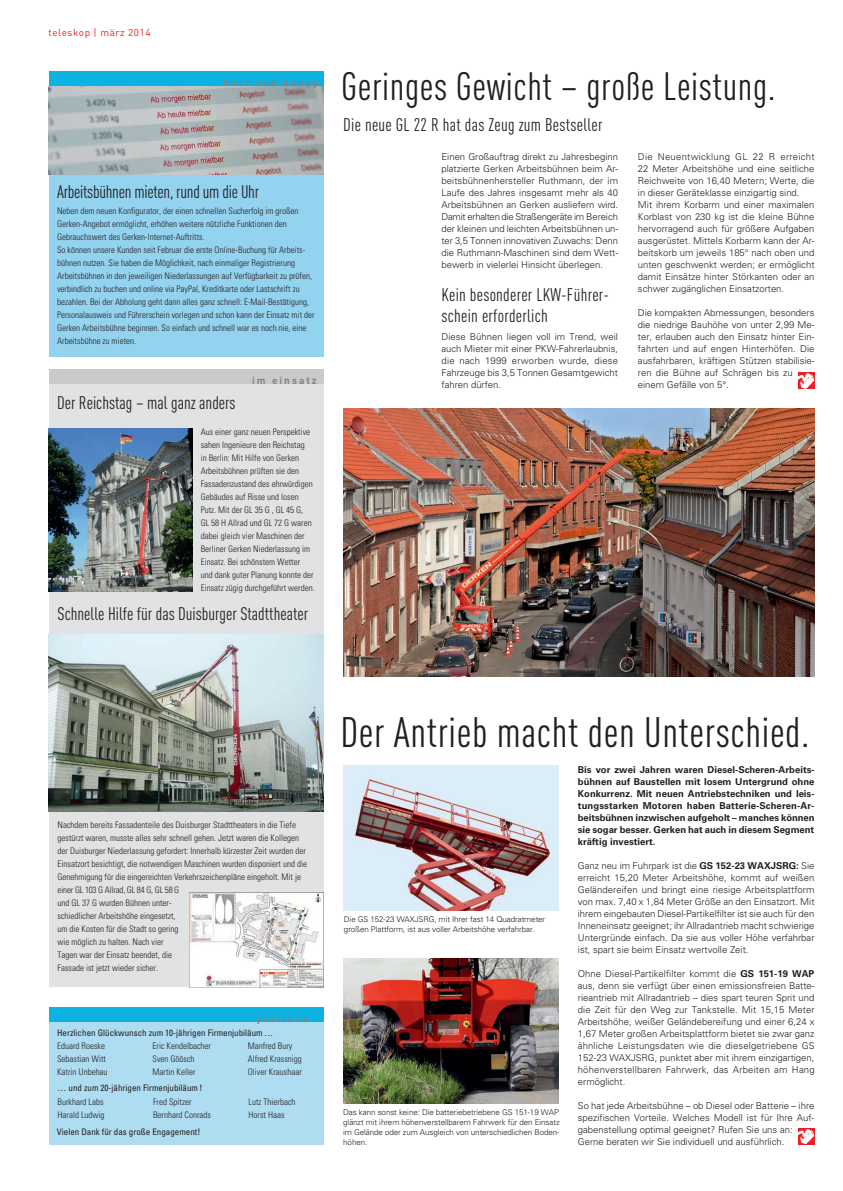
<style>
.page{position:relative;width:843px;height:1191px;background:#fff}
.page>*{position:absolute;margin:0;border:0;box-sizing:border-box;transform-origin:0 0}
.t1{font:42px "DIN Cond";letter-spacing:.015em;color:#231f20}
.t2{font:39px "DIN Cond";letter-spacing:.015em;color:#231f20}
.t3{font:18px/21px "DIN Cond";color:#231f20}
.t4{font:700 10px "DIN";letter-spacing:.2em;color:#808285}
.t5{font:10px "DIN";letter-spacing:.05em;color:#ee1d23}
.t6{font:300 9.5px/12px "Univers";color:#231f20;text-align:justify}
.t7{font:700 9.5px/12px "Univers";letter-spacing:-.005em;color:#231f20;text-align:justify}
.t8{font:300 condensed 9px/13px "Univers";color:#231f20}
.t9{font:condensed 9px "Univers";color:#231f20}
.t10{font:300 8px/10px "Univers";letter-spacing:-.01em;color:#231f20;text-align:justify}
.s1{font-weight:700}
</style>
<div class="page">
<div style="left:49px;top:376px;width:274px;height:610px;background:#e1e2e4"></div>
<div style="left:49px;top:369px;width:274px;height:15px;background:#c9cacc"></div>
<div style="left:49px;top:1011px;width:274px;height:133px;background:#aeddf2"></div>
<div style="left:49px;top:1006px;width:274px;height:15px;background:#0cb2e2"></div>
<img style="left:798px;top:372px;width:16px;height:17px">
<img style="left:798px;top:1128px;width:16px;height:16px">
<img style="left:49px;top:428px;width:143px;height:163px">
<img style="left:190px;top:892px;width:133px;height:94px">
<img style="left:49px;top:634px;width:274px;height:177px">
<img style="left:343px;top:408px;width:471px;height:268px">
<img style="left:343px;top:765px;width:215px;height:145px">
<img style="left:343px;top:958px;width:215px;height:144px">
<div style="left:49px;top:71px;width:274px;height:285px;background:#94d3f0"></div>
<div style="left:49px;top:71px;width:274px;height:15px;background:#0cb2e2"></div>
<img style="left:49px;top:86px;width:274px;height:88px">
<p class="t5" style="left:49px;top:26px;width:103px">teleskop | märz 2014</p>
<p class="t4" style="left:223px;top:76px;width:98px">kurz und knapp</p>
<h3 class="t3" style="left:57px;top:181px;width:203px">Arbeitsbühnen mieten, rund um die Uhr</h3>
<p class="t8" style="left:57px;top:204px;width:259px">Neben dem neuen Konfigurator, der einen schnellen Sucherfolg im großen Gerken-Angebot ermöglicht, erhöhen weitere nützliche Funktionen den Gebrauchswert des Gerken-Internet-Auftritts.<br>So können unsere Kunden seit Februar die erste Online-Buchung für Arbeits&shy;bühnen nutzen. Sie haben die Möglichkeit, nach einmaliger Registrierung Arbeitsbühnen in den jeweiligen Niederlassungen auf Verfügbarkeit zu prüfen, verbindlich zu buchen und online via PayPal, Kreditkarte oder Lastschrift zu bezahlen. Bei der Abholung geht dann alles ganz schnell: E-Mail-Bestätigung, Personalausweis und Führerschein vorlegen und schon kann der Einsatz mit der Gerken Arbeitsbühne beginnen. So einfach und schnell war es noch nie, eine Arbeitsbühne zu mieten.</p>
<p class="t4" style="left:252px;top:374px;width:66px">im einsatz</p>
<h3 class="t3" style="left:57px;top:392px;width:180px">Der Reichstag – mal ganz anders</h3>
<p class="t8" style="left:201px;top:425px;width:115px">Aus einer ganz neuen Perspektive sahen Ingenieure den Reichstag<br>in Berlin: Mit Hilfe von Gerken<br>Arbeitsbühnen prüften sie den<br>Fassadenzustand des ehrwürdigen<br>Gebäudes auf Risse und losen<br>Putz. Mit der GL 35 G , GL 45 G,<br>GL 58 H Allrad und GL 72 G waren dabei gleich vier Maschinen der<br>Berliner Gerken Niederlassung im<br>Einsatz. Bei schönstem Wetter<br>und dank guter Planung konnte der<br>Einsatz zügig durchgeführt werden.</p>
<h3 class="t3" style="left:58px;top:602px;width:252px">Schnelle Hilfe für das Duisburger Stadttheater</h3>
<h2 class="t2" style="left:341px;top:64px;width:436px">Geringes Gewicht – große Leistung.</h2>
<h3 class="t3" style="left:343px;top:114px;width:261px">Die neue GL 22 R hat das Zeug zum Bestseller</h3>
<p class="t6" style="left:441px;top:151px;width:178px">Einen Großauftrag direkt zu Jahresbeginn platzierte Gerken Arbeitsbühnen beim Ar&shy;beitsbühnenhersteller Ruthmann, der im Laufe des Jahres insgesamt mehr als 40<br>Arbeitsbühnen an Gerken ausliefern wird.<br>Damit erhalten die Straßengeräte im Bereich der kleinen und leichten Arbeitsbühnen un&shy;ter 3,5 Tonnen innovativen Zuwachs: Denn die Ruthmann-Maschinen sind dem Wett&shy;bewerb in vielerlei Hinsicht überlegen.</p>
<h3 class="t3" style="left:441px;top:284px;width:169px">Kein besonderer LKW-Führer&shy;schein erforderlich</h3>
<p class="t6" style="left:441px;top:331px;width:178px">Diese Bühnen liegen voll im Trend, weil auch Mieter mit einer PKW-Fahrerlaubnis, die nach 1999 erworben wurde, diese Fahrzeuge bis 3,5 Tonnen Gesamtgewicht fahren dürfen.</p>
<p class="t6" style="left:638px;top:151px;width:178px;text-align:left">Die Neuentwicklung GL 22 R erreicht 22 Meter Arbeitshöhe und eine seitliche Reichweite von 16,40 Metern; Werte, die in dieser Geräteklasse einzigartig sind.<br>Mit ihrem Korbarm und einer maximalen Korblast von 230 kg ist die kleine Bühne hervorragend auch für größere Aufgaben ausgerüstet. Mittels Korbarm kann der Ar&shy;beitskorb um jeweils 185° nach oben und unten geschwenkt werden; er ermöglicht damit Einsätze hinter Störkanten oder an schwer zugänglichen Einsatzorten.</p>
<p class="t6" style="left:638px;top:307px;width:178px;text-align:left">Die kompakten Abmessungen, besonders die niedrige Bauhöhe von unter 2,99 Me&shy;ter, erlauben auch den Einsatz hinter Ein&shy;fahrten und auf engen Hinterhöfen. Die ausfahrbaren, kräftigen Stützen stabilisie&shy;ren die Bühne auf Schrägen bis zu einem Gefälle von 5°.</p>
<p class="t8" style="left:58px;top:818px;width:251px">Nachdem bereits Fassadenteile des Duisburger Stadttheaters in die Tiefe gestürzt waren, musste alles sehr schnell gehen. Jetzt waren die Kollegen der Duisburger Niederlassung gefordert: Innerhalb kürzester Zeit wurden der Einsatzort besichtigt, die notwendigen Maschinen wurden disponiert und die Genehmigung für die eingereichten Verkehrszeichenpläne eingeholt. Mit je einer GL 103 G Allrad, GL 84 G, GL 58 G<br>und GL 37 G wurden Bühnen unter-<br>schiedlicher Arbeitshöhe eingesetzt,<br>um die Kosten für die Stadt so gering<br>wie möglich zu halten. Nach vier<br>Tagen war der Einsatz beendet, die<br>Fassade ist jetzt wieder sicher.</p>
<p class="t4" style="left:257px;top:1011px;width:52px">jubiläen</p>
<p class="t9" style="left:57px;top:1026px;width:217px">Herzlichen Glückwunsch zum 10-jährigen Firmenjubiläum …</p>
<p class="t8" style="left:57px;top:1038px;width:52px">Eduard Roeske<br>Sebastian Witt<br>Katrin Unbehau</p>
<p class="t8" style="left:152px;top:1038px;width:60px">Eric Kendelbacher<br>Sven Göösch<br>Martin Keller</p>
<p class="t8" style="left:248px;top:1038px;width:55px">Manfred Bury<br>Alfred Krassnigg<br>Oliver Kraushaar</p>
<p class="t9" style="left:58px;top:1081px;width:146px">… und zum 20-jährigen Firmenjubiläum !</p>
<p class="t9" style="left:57px;top:1125px;width:145px">Vielen Dank für das große Engagement!</p>
<p class="t8" style="left:58px;top:1094px;width:48px">Burkhard Labs<br>Harald Ludwig</p>
<p class="t8" style="left:153px;top:1094px;width:59px">Fred Spitzer<br>Bernhard Conrads</p>
<p class="t8" style="left:248px;top:1094px;width:48px">Lutz Thierbach<br>Horst Haas</p>
<h1 class="t1" style="left:340px;top:708px;width:470px">Der Antrieb macht den Unterschied.</h1>
<p class="t10" style="left:344px;top:914px;width:203px">Die GS 152-23 WAXJSRG, mit Ihrer fast 14 Quadratmeter großen Plattform, ist aus voller Arbeitshöhe verfahrbar.</p>
<p class="t10" style="left:343px;top:1106px;width:218px">Das kann sonst keine: Die batteriebetriebene GS 151-19 WAP glänzt mit ihrem höhenverstellbarem Fahrwerk für den Einsatz im Gelände oder zum Ausgleich von unterschiedlichen Boden&shy;höhen.</p>
<p class="t7" style="left:578px;top:763px;width:238px">Bis vor zwei Jahren waren Diesel-Scheren-Arbeits&shy;bühnen auf Baustellen mit losem Untergrund ohne Konkurrenz. Mit neuen Antriebstechniken und leis&shy;tungsstarken Motoren haben Batterie-Scheren-Ar&shy;beitsbühnen inzwischen aufgeholt – manches können sie sogar besser. Gerken hat auch in diesem Segment kräftig investiert.</p>
<p class="t6" style="left:578px;top:859px;width:238px">Ganz neu im Fuhrpark ist die <span class="s1">GS 152-23 WAXJSRG:</span> Sie erreicht 15,20 Meter Arbeitshöhe, kommt auf weißen Geländereifen und bringt eine riesige Arbeitsplattform von max. 7,40 x 1,84 Meter Größe an den Einsatzort. Mit ihrem eingebauten Diesel-Partikelfilter ist sie auch für den Inneneinsatz geeignet; ihr Allradantrieb macht schwierige Untergründe einfach. Da sie aus voller Höhe verfahrbar ist, spart sie beim Einsatz wertvolle Zeit.</p>
<p class="t6" style="left:578px;top:967px;width:238px">Ohne Diesel-Partikelfilter kommt die <span class="s1">GS 151-19 WAP </span>aus, denn sie verfügt über einen emissionsfreien Batte&shy;rieantrieb mit Allradantrieb – dies spart teuren Sprit und die Zeit für den Weg zur Tankstelle. Mit 15,15 Meter Arbeitshöhe, weißer Geländebereifung und einer 6,24 x 1,67 Meter großen Arbeitsplattform bietet sie zwar ganz ähnliche Leistungsdaten wie die dieselgetriebene GS 152-23 WAXJSRG, punktet aber mit ihrem einzigartigen, höhenverstellbaren Fahrwerk, das Arbeiten am Hang ermöglicht.</p>
<p class="t6" style="left:578px;top:1099px;width:238px;text-align:left">So hat jede Arbeitsbühne – ob Diesel oder Batterie – ihre spezifischen Vorteile. Welches Modell ist für Ihre Auf&shy;gabenstellung optimal geeignet? Rufen Sie uns an:<br>Gerne beraten wir Sie individuell und ausführlich.</p>
</div>
